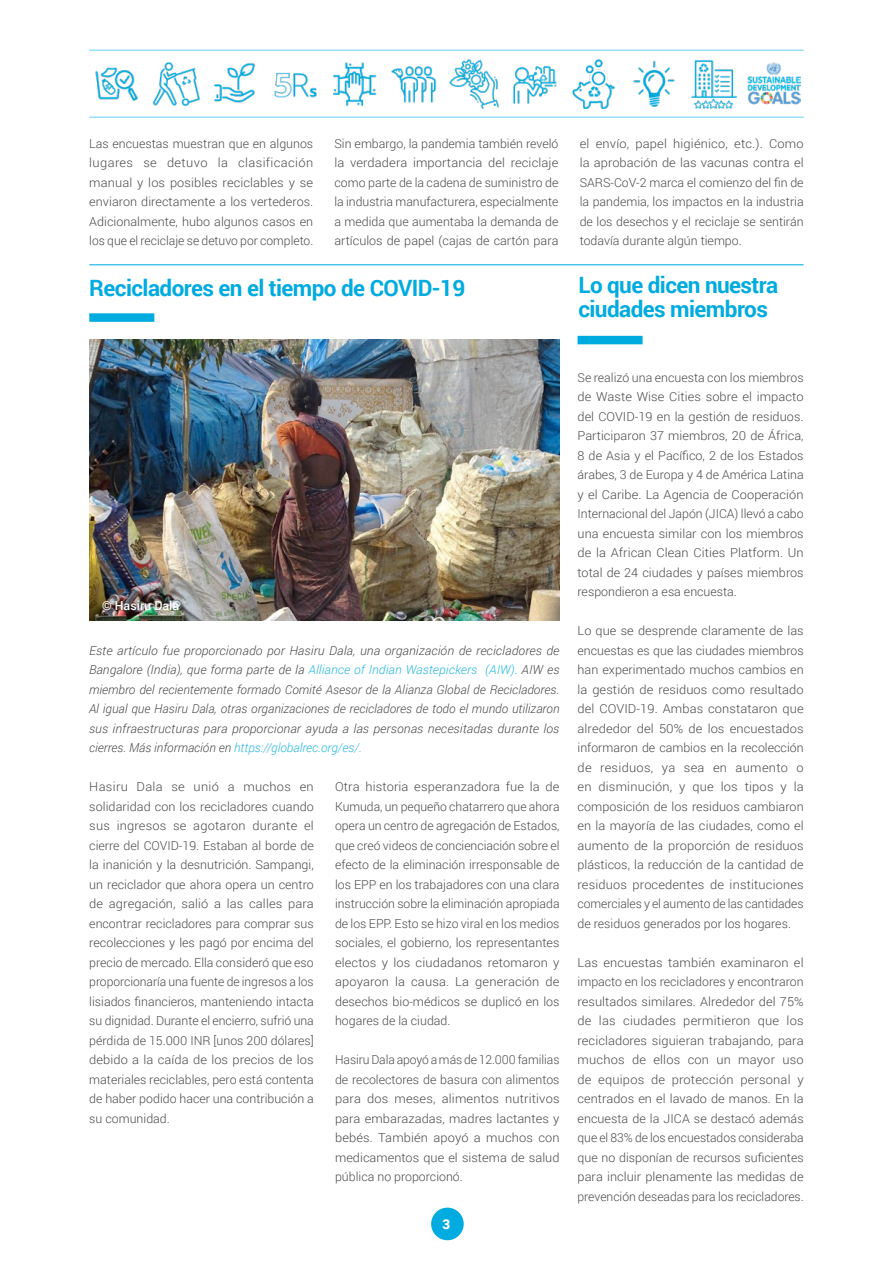
<style>
.page{position:relative;width:893px;height:1263px;background:#fff}
.page>*{position:absolute;margin:0;border:0;box-sizing:border-box;transform-origin:0 0}
.t1{font:700 22.5px/24px "Roboto";letter-spacing:-.025em;color:#00abe0}
.t2{font:900 13.5px "Roboto";color:#fff}
.t3{font:300 12.3px/19.5px "Roboto";color:#4a4a49;text-align:justify;scale:1.04 1}
.t4{font:300 12.3px/19.5px "Roboto";color:#4a4a49;text-align:justify}
.t5{font:italic 300 12.3px/19.5px "Roboto";color:#4a4a49;text-align:justify;scale:1.04 1}
.t6{font:500 12.3px "Roboto";color:#fff}
.s1{color:#26b8e4}
</style>
<div class="page">
<img style="left:95px;top:67px;width:43px;height:34px">
<img style="left:152px;top:62px;width:48px;height:44px">
<img style="left:214px;top:63px;width:41px;height:40px">
<img style="left:274px;top:72px;width:43px;height:26px">
<img style="left:333px;top:62px;width:44px;height:44px">
<img style="left:391px;top:66px;width:46px;height:37px">
<img style="left:449px;top:59px;width:50px;height:49px">
<img style="left:513px;top:65px;width:44px;height:39px">
<img style="left:572px;top:59px;width:43px;height:49px">
<img style="left:633px;top:60px;width:42px;height:47px">
<img style="left:691px;top:60px;width:46px;height:48px">
<img style="left:747px;top:62px;width:53px;height:43px">
<hr style="left:89px;top:116px;width:715px;height:2px;background:#99ddf3">
<hr style="left:89px;top:50px;width:715px;height:1px;background:#99ddf3">
<img style="left:89px;top:340px;width:471px;height:280px">
<hr style="left:89px;top:264px;width:715px;height:1px;background:#00abe0">
<div style="left:89px;top:313px;width:65px;height:9px;background:#00abe0"></div>
<div style="left:578px;top:336px;width:65px;height:8px;background:#00abe0"></div>
<div style="left:431px;top:1207px;width:33px;height:33px;background:#00abe0;border-radius:50%"></div>
<p class="t4" style="left:89px;top:133px;width:225px">Las encuestas muestran que en algunos lugares se detuvo la clasificación manual y los posibles reciclables y se enviaron directamente a los vertederos.<br>Adicionalmente, hubo algunos casos en los que el reciclaje se detuvo por completo.</p>
<p class="t4" style="left:334px;top:133px;width:225px">Sin embargo, la pandemia también reveló la verdadera importancia del reciclaje como parte de la cadena de suministro de la industria manufacturera, especialmente a medida que aumentaba la demanda de artículos de papel (cajas de cartón para</p>
<p class="t3" style="left:580px;top:133px;width:217px">el envío, papel higiénico, etc.). Como la aprobación de las vacunas contra el SARS-CoV-2 marca el comienzo del fin de la pandemia, los impactos en la industria de los desechos y el reciclaje se sentirán todavía durante algún tiempo.</p>
<h1 class="t1" style="left:89px;top:275px;width:378px">Recicladores en el tiempo de COVID-19</h1>
<h1 class="t1" style="left:578px;top:272px;width:201px">Lo que dicen nuestra ciudades miembros</h1>
<p class="t6" style="left:102px;top:597px;width:79px">© Hasiru Dala</p>
<p class="t5" style="left:89px;top:640px;width:454px">Este artículo fue proporcionado por Hasiru Dala, una organización de recicladores de Bangalore (India), que forma parte de la <span class="s1">Alliance of Indian Wastepickers (AIW).</span> AIW es miembro del recientemente formado Comité Asesor de la Alianza Global de Recicladores.<br>Al igual que Hasiru Dala, otras organizaciones de recicladores de todo el mundo utilizaron sus infraestructuras para proporcionar ayuda a las personas necesitadas durante los cierres. Más información en <span class="s1">https://globalrec.org/es/.</span></p>
<p class="t3" style="left:89px;top:777px;width:217px">Hasiru Dala se unió a muchos en solidaridad con los recicladores cuando sus ingresos se agotaron durante el cierre del COVID-19. Estaban al borde de la inanición y la desnutrición. Sampangi, un reciclador que ahora opera un centro de agregación, salió a las calles para encontrar recicladores para comprar sus recolecciones y les pagó por encima del precio de mercado. Ella consideró que eso proporcionaría una fuente de ingresos a los lisiados financieros, manteniendo intacta su dignidad. Durante el encierro, sufrió una pérdida de 15.000 INR [unos 200 dólares] debido a la caída de los precios de los materiales reciclables, pero está contenta de haber podido hacer una contribución a su comunidad.</p>
<p class="t3" style="left:335px;top:777px;width:217px">Otra historia esperanzadora fue la de Kumuda, un pequeño chatarrero que ahora opera un centro de agregación de Estados, que creó videos de concienciación sobre el efecto de la eliminación irresponsable de los EPP en los trabajadores con una clara instrucción sobre la eliminación apropiada de los EPP. Esto se hizo viral en los medios sociales, el gobierno, los representantes electos y los ciudadanos retomaron y apoyaron la causa. La generación de desechos bio-médicos se duplicó en los hogares de la ciudad.</p>
<p class="t4" style="left:335px;top:1050px;width:226px">Hasiru Dala apoyó a más de 12.000 familias de recolectores de basura con alimentos para dos meses, alimentos nutritivos para embarazadas, madres lactantes y bebés. También apoyó a muchos con medicamentos que el sistema de salud pública no proporcionó.</p>
<p class="t2" style="left:443px;top:1215px;width:9px">3</p>
<p class="t4" style="left:578px;top:367px;width:228px">Se realizó una encuesta con los miembros de Waste Wise Cities sobre el impacto del COVID-19 en la gestión de residuos.<br>Participaron 37 miembros, 20 de África, 8 de Asia y el Pacífico, 2 de los Estados árabes, 3 de Europa y 4 de América Latina y el Caribe. La Agencia de Cooperación Internacional del Japón (JICA) llevó a cabo una encuesta similar con los miembros de la African Clean Cities Platform. Un total de 24 ciudades y países miembros respondieron a esa encuesta.</p>
<p class="t4" style="left:578px;top:621px;width:228px">Lo que se desprende claramente de las encuestas es que las ciudades miembros han experimentado muchos cambios en la gestión de residuos como resultado del COVID-19. Ambas constataron que alrededor del 50% de los encuestados informaron de cambios en la recolección de residuos, ya sea en aumento o en disminución, y que los tipos y la composición de los residuos cambiaron en la mayoría de las ciudades, como el aumento de la proporción de residuos plásticos, la reducción de la cantidad de residuos procedentes de instituciones comerciales y el aumento de las cantidades de residuos generados por los hogares.</p>
<p class="t3" style="left:578px;top:952px;width:219px">Las encuestas también examinaron el impacto en los recicladores y encontraron resultados similares. Alrededor del 75% de las ciudades permitieron que los recicladores siguieran trabajando, para muchos de ellos con un mayor uso de equipos de protección personal y centrados en el lavado de manos. En la encuesta de la JICA se destacó además que el 83% de los encuestados consideraba que no disponían de recursos suficientes para incluir plenamente las medidas de prevención deseadas para los recicladores.</p>
</div>
